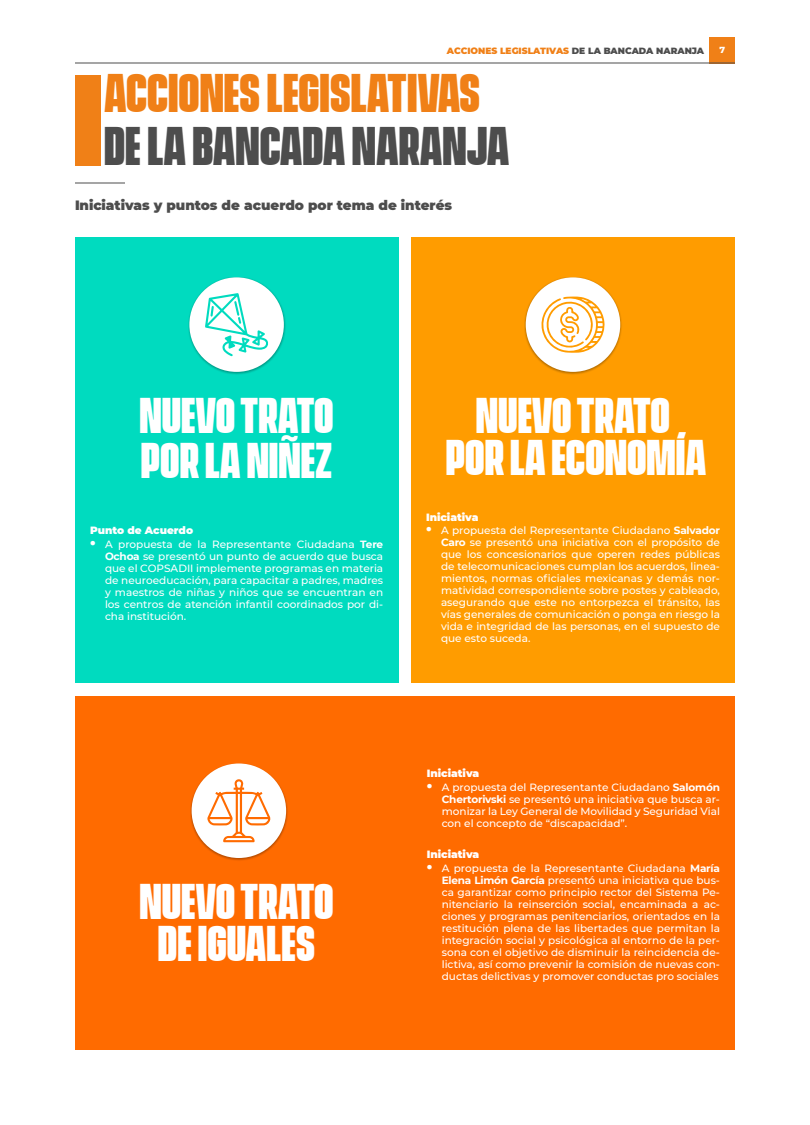
<style>
.page{position:relative;width:810px;height:1125px;background:#fff}
.page>*{position:absolute;margin:0;border:0;box-sizing:border-box;transform-origin:0 0}
.t1{font:700 48.75px "Vanguard CF Extra";color:#f08017}
.t2{font:700 48.75px "Vanguard CF Extra";color:#4d4d4d}
.t3{font:700 45px/41.2px "Vanguard CF Extra";color:#fff;text-align:center}
.t4{font:900 13.5px "Montserrat";color:#4d4d4d}
.t5{font:500 10.5px/12px "Montserrat";color:#fff;text-align:justify}
.t6{font:900 10.5px "Montserrat";color:#fff}
.t7{font:900 9px "Montserrat";color:#f08017}
.t8{font:800 9px "Montserrat";color:#fff}
.s1{color:#4d4d4d}
.s2{font-weight:900;font-size:13.5px}
.s3{font-weight:700}
</style>
<div class="page">
<div style="left:75px;top:237px;width:323px;height:445px;background:#00dbbf"></div>
<div style="left:411px;top:237px;width:324px;height:445px;background:#ff9c00"></div>
<div style="left:75px;top:696px;width:660px;height:354px;background:#ff6b00"></div>
<div style="left:710px;top:37px;width:25px;height:26px;background:#f08017"></div>
<hr style="left:75px;top:63px;width:660px;height:1px;background:#4d4d4d">
<div style="left:75px;top:75px;width:25px;height:91px;background:#f08017"></div>
<hr style="left:75px;top:183px;width:50px;height:1px;background:#4d4d4d">
<div style="left:524px;top:277px;width:99px;height:98px;background:#000;opacity:.3"></div>
<div style="left:526px;top:277px;width:94px;height:95px;background:#fff;border-radius:50%"></div>
<svg style="left:541px;top:297px;width:64px;height:56px"></svg>
<div style="left:190px;top:763px;width:99px;height:98px;background:#000;opacity:.3"></div>
<div style="left:192px;top:764px;width:94px;height:94px;background:#fff;border-radius:50%"></div>
<svg style="left:207px;top:779px;width:63px;height:63px"></svg>
<div style="left:188px;top:277px;width:98px;height:98px;background:#000;opacity:.3"></div>
<div style="left:189px;top:277px;width:95px;height:95px;background:#fff;border-radius:50%"></div>
<svg style="left:205px;top:293px;width:63px;height:63px"></svg>
<p class="t7" style="left:447px;top:44px;width:259px">ACCIONES LEGISLATIVAS <span class="s1">DE LA BANCADA NARANJA</span></p>
<h1 class="t1" style="left:104px;top:65px;width:378px">ACCIONES LEGISLATIVAS</h1>
<h1 class="t2" style="left:104px;top:118px;width:407px">DE LA BANCADA NARANJA</h1>
<p class="t4" style="left:75px;top:195px;width:379px">Iniciativas y puntos de acuerdo por tema de interés</p>
<p class="t8" style="left:719px;top:43px;width:7px">7</p>
<h2 class="t3" style="left:140px;top:396px;width:196px;line-height:45px;text-align:left">NUEVO TRATO<br>POR LA NIÑEZ</h2>
<p class="t6" style="left:90px;top:522px;width:105px">Punto de Acuerdo</p>
<p class="t5" style="left:105px;top:537px;width:280px;text-indent:-15px"><span class="s2">•</span> A propuesta de la Representante Ciudadana <span class="s3">Tere Ochoa</span> se presentó un punto de acuerdo que busca que el COPSADII implemente programas en materia de neuroeducación, para capacitar a padres, madres y maestros de niñas y niños que se encuentran en los centros de atención infantil coordinados por di&shy;cha institución.</p>
<h2 class="t3" style="left:446px;top:398px;width:262px">NUEVO TRATO<br>POR LA ECONOMÍA</h2>
<p class="t6" style="left:426px;top:509px;width:54px">Iniciativa</p>
<p class="t5" style="left:441px;top:524px;width:281px;text-indent:-15px"><span class="s2">•</span> A propuesta del Representante Ciudadano <span class="s3">Salvador Caro</span> se presentó una iniciativa con el propósito de que los concesionarios que operen redes públicas de telecomunicaciones cumplan los acuerdos, linea&shy;mientos, normas oficiales mexicanas y demás nor&shy;matividad correspondiente sobre postes y cableado, asegurando que este no entorpezca el tránsito, las vías generales de comunicación o ponga en riesgo la vida e integridad de las personas, en el supuesto de que esto suceda.</p>
<h2 class="t3" style="left:140px;top:884px;width:196px">NUEVO TRATO<br>DE IGUALES</h2>
<p class="t6" style="left:427px;top:765px;width:54px">Iniciativa</p>
<p class="t5" style="left:442px;top:780px;width:280px;text-indent:-15px"><span class="s2">•</span> A propuesta del Representante Ciudadano <span class="s3">Salomón Chertorivski</span> se presentó una iniciativa que busca ar&shy;monizar la Ley General de Movilidad y Seguridad Vial con el concepto de “discapacidad”.</p>
<p class="t6" style="left:427px;top:846px;width:54px">Iniciativa</p>
<p class="t5" style="left:442px;top:861px;width:280px;text-indent:-15px"><span class="s2">•</span> A propuesta de la Representante Ciudadana <span class="s3">María Elena Limón García</span> presentó una iniciativa que bus&shy;ca garantizar como principio rector del Sistema Pe&shy;nitenciario la reinserción social, encaminada a ac&shy;ciones y programas penitenciarios, orientados en la restitución plena de las libertades que permitan la integración social y psicológica al entorno de la per&shy;sona con el objetivo de disminuir la reincidencia de&shy;lictiva, así como prevenir la comisión de nuevas con&shy;ductas delictivas y promover conductas pro sociales</p>
</div>
